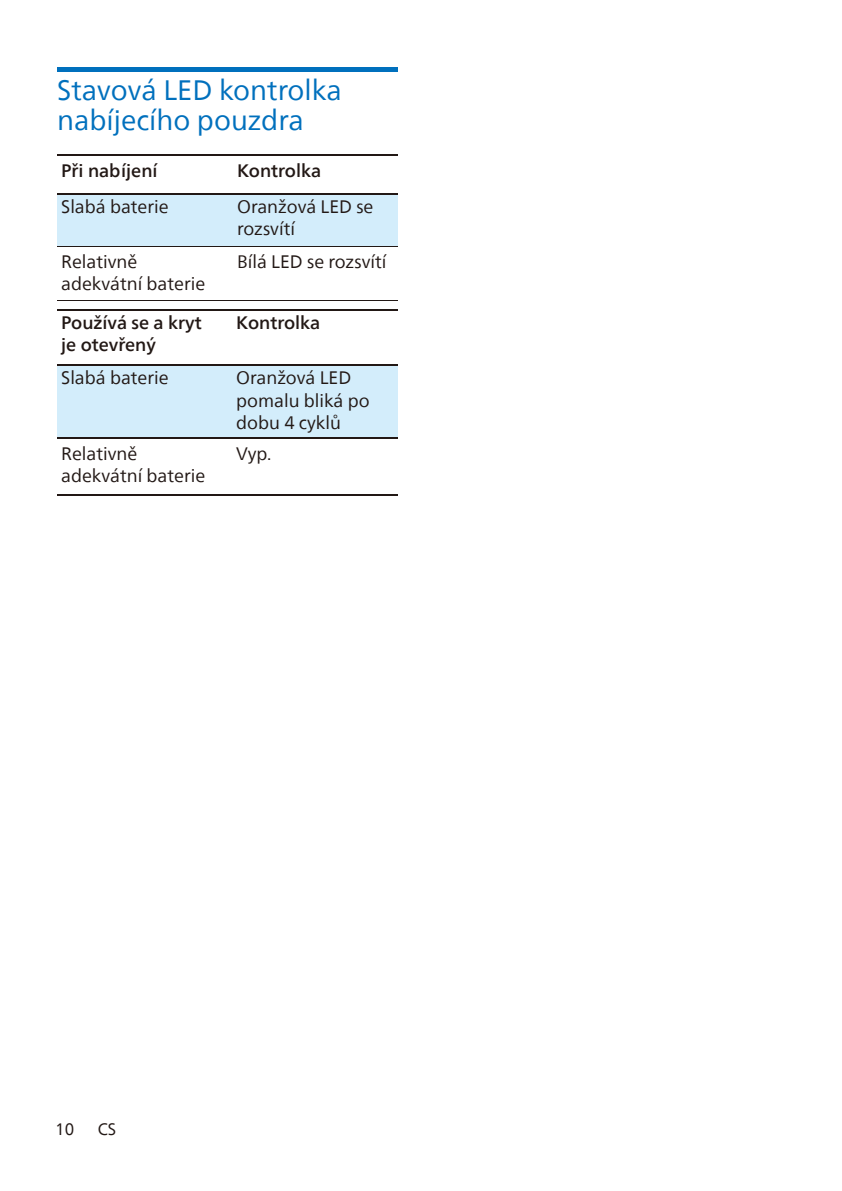
<style>
.page{position:relative;width:842px;height:1191px;background:#fff}
.page>*{position:absolute;margin:0;border:0;box-sizing:border-box;transform-origin:0 0}
.t1{font:28px/30px "Neue Frutiger World";color:#0070bd}
.t2{font:18px/22px "Neue Frutiger World";color:#221815}
.t3{font:500 18px/22px "Neue Frutiger World";color:#221815}
.t4{font:16.6px "Neue Frutiger World";color:#221815}
</style>
<div class="page">
<hr style="left:57px;top:68px;width:340px;height:4px;background:#0070bd">
<hr style="left:57px;top:155px;width:165px;height:1px;background:#221815">
<hr style="left:222px;top:155px;width:175px;height:1px;background:#221815">
<div style="left:222px;top:193px;width:175px;height:53px;background:#d3edfb"></div>
<div style="left:57px;top:193px;width:165px;height:53px;background:#d3edfb"></div>
<hr style="left:57px;top:193px;width:165px;height:1px;background:#221815">
<hr style="left:222px;top:193px;width:175px;height:1px;background:#221815">
<hr style="left:57px;top:246px;width:165px;height:1px;background:#221815">
<hr style="left:222px;top:246px;width:175px;height:1px;background:#221815">
<div style="left:222px;top:364px;width:175px;height:74px;background:#d3edfb"></div>
<div style="left:57px;top:364px;width:165px;height:74px;background:#d3edfb"></div>
<hr style="left:57px;top:310px;width:165px;height:1px;background:#221815">
<hr style="left:222px;top:310px;width:175px;height:1px;background:#221815">
<hr style="left:57px;top:300px;width:165px;height:1px;background:#221815">
<hr style="left:222px;top:300px;width:175px;height:1px;background:#221815">
<hr style="left:57px;top:494px;width:165px;height:1px;background:#221815">
<hr style="left:222px;top:494px;width:175px;height:1px;background:#221815">
<hr style="left:57px;top:364px;width:165px;height:1px;background:#221815">
<hr style="left:222px;top:364px;width:175px;height:1px;background:#221815">
<hr style="left:57px;top:438px;width:165px;height:1px;background:#221815">
<hr style="left:222px;top:438px;width:175px;height:1px;background:#221815">
<h1 class="t1" style="left:57px;top:76px;width:286px">Stavová LED kontrolka nabíjecího pouzdra</h1>
<p class="t3" style="left:61px;top:160px;width:98px">Při nabíjení</p>
<p class="t3" style="left:237px;top:160px;width:86px">Kontrolka</p>
<p class="t2" style="left:61px;top:196px;width:109px">Slabá baterie</p>
<p class="t2" style="left:237px;top:196px;width:138px">Oranžová LED se rozsvítí</p>
<p class="t2" style="left:61px;top:251px;width:146px">Relativně adekvátní baterie</p>
<p class="t2" style="left:237px;top:251px;width:151px">Bílá LED se rozsvítí</p>
<p class="t3" style="left:61px;top:312px;width:142px">Používá se a kryt je otevřený</p>
<p class="t3" style="left:236px;top:312px;width:86px">Kontrolka</p>
<p class="t2" style="left:61px;top:367px;width:109px">Slabá baterie</p>
<p class="t2" style="left:61px;top:443px;width:146px">Relativně adekvátní baterie</p>
<p class="t2" style="left:236px;top:367px;width:135px">Oranžová LED pomalu bliká po dobu 4 cyklů</p>
<p class="t2" style="left:236px;top:443px;width:37px">Vyp.</p>
<p class="t4" style="left:55px;top:1116px;width:21px">10</p>
<p class="t4" style="left:98px;top:1116px;width:20px">CS</p>
</div>
